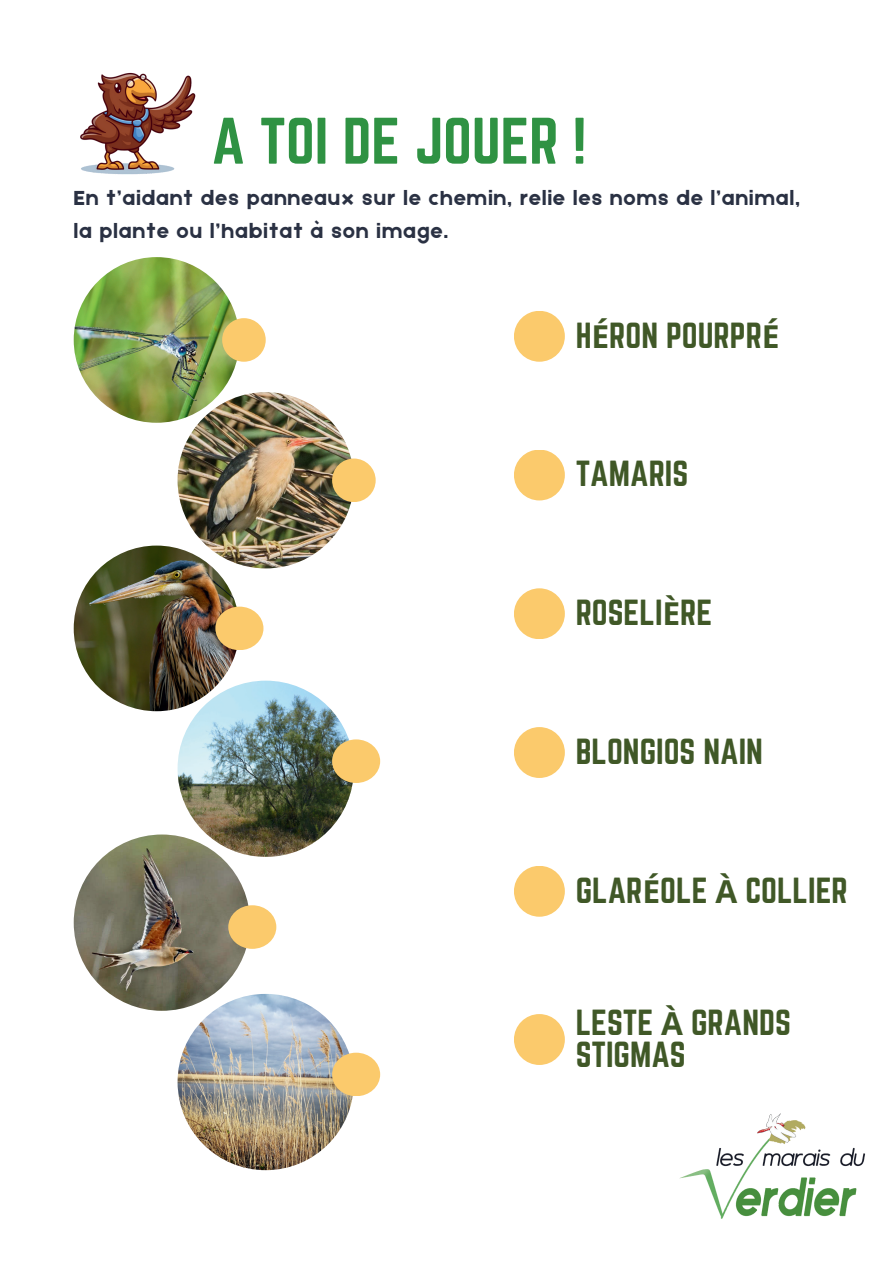
<style>
.page{position:relative;width:894px;height:1264px;background:#fff}
.page>*{position:absolute;margin:0;border:0;box-sizing:border-box;transform-origin:0 0}
.t1{font:57.45px "Norwester";color:#2f9243}
.t2{font:31.65px/32.5px "Norwester";color:#405827}
.t3{font:21.6px/32.7px "Etna";letter-spacing:.06em;color:#2a3143}
.s1{font-family:"Noto Sans";font-weight:700}
</style>
<div class="page">
<img style="left:80px;top:72px;width:116px;height:103px">
<img style="left:679px;top:1113px;width:186px;height:106px">
<img style="left:74px;top:545px;width:165px;height:166px;border-radius:50%">
<img style="left:74px;top:257px;width:165px;height:166px;border-radius:50%">
<img style="left:177px;top:392px;width:177px;height:176px;border-radius:50%">
<img style="left:177px;top:680px;width:177px;height:176px;border-radius:50%">
<img style="left:177px;top:993px;width:177px;height:177px;border-radius:50%">
<img style="left:74px;top:834px;width:176px;height:176px;border-radius:50%">
<div style="left:222px;top:318px;width:44px;height:44px;background:#fbca6c;border-radius:50%"></div>
<div style="left:332px;top:458px;width:43px;height:44px;background:#fbca6c;border-radius:50%"></div>
<div style="left:215px;top:606px;width:48px;height:44px;background:#fbca6c;border-radius:50%"></div>
<div style="left:332px;top:739px;width:48px;height:44px;background:#fbca6c;border-radius:50%"></div>
<div style="left:332px;top:1052px;width:48px;height:44px;background:#fbca6c;border-radius:50%"></div>
<div style="left:228px;top:905px;width:48px;height:43px;background:#fbca6c;border-radius:50%"></div>
<div style="left:514px;top:449px;width:50px;height:51px;background:#fbca6c;border-radius:50%"></div>
<div style="left:514px;top:588px;width:50px;height:51px;background:#fbca6c;border-radius:50%"></div>
<div style="left:514px;top:311px;width:50px;height:51px;background:#fbca6c;border-radius:50%"></div>
<div style="left:514px;top:727px;width:50px;height:51px;background:#fbca6c;border-radius:50%"></div>
<div style="left:514px;top:865px;width:50px;height:51px;background:#fbca6c;border-radius:50%"></div>
<div style="left:514px;top:1014px;width:50px;height:50px;background:#fbca6c;border-radius:50%"></div>
<h1 class="t1" style="left:211px;top:113px;width:376px">A TOI DE JOUER !</h1>
<p class="t3" style="left:74px;top:181px;width:727px">En t’aidant des panneaux sur le chemin, relie les noms de l’animal, la plante ou l’habitat à son image.</p>
<h2 class="t2" style="left:575px;top:320px;width:205px">H<span class="s1">É</span>RON POURPR<span class="s1">É</span></h2>
<h2 class="t2" style="left:575px;top:458px;width:114px">TAMARIS</h2>
<h2 class="t2" style="left:575px;top:597px;width:138px">ROSELI<span class="s1">È</span>RE</h2>
<h2 class="t2" style="left:575px;top:736px;width:189px">BLONGIOS NAIN</h2>
<h2 class="t2" style="left:575px;top:874px;width:273px">GLAR<span class="s1">É</span>OLE <span class="s1">À</span> COLLIER</h2>
<h2 class="t2" style="left:575px;top:1006px;width:217px">LESTE <span class="s1">À</span> GRANDS<br>STIGMAS</h2>
</div>
